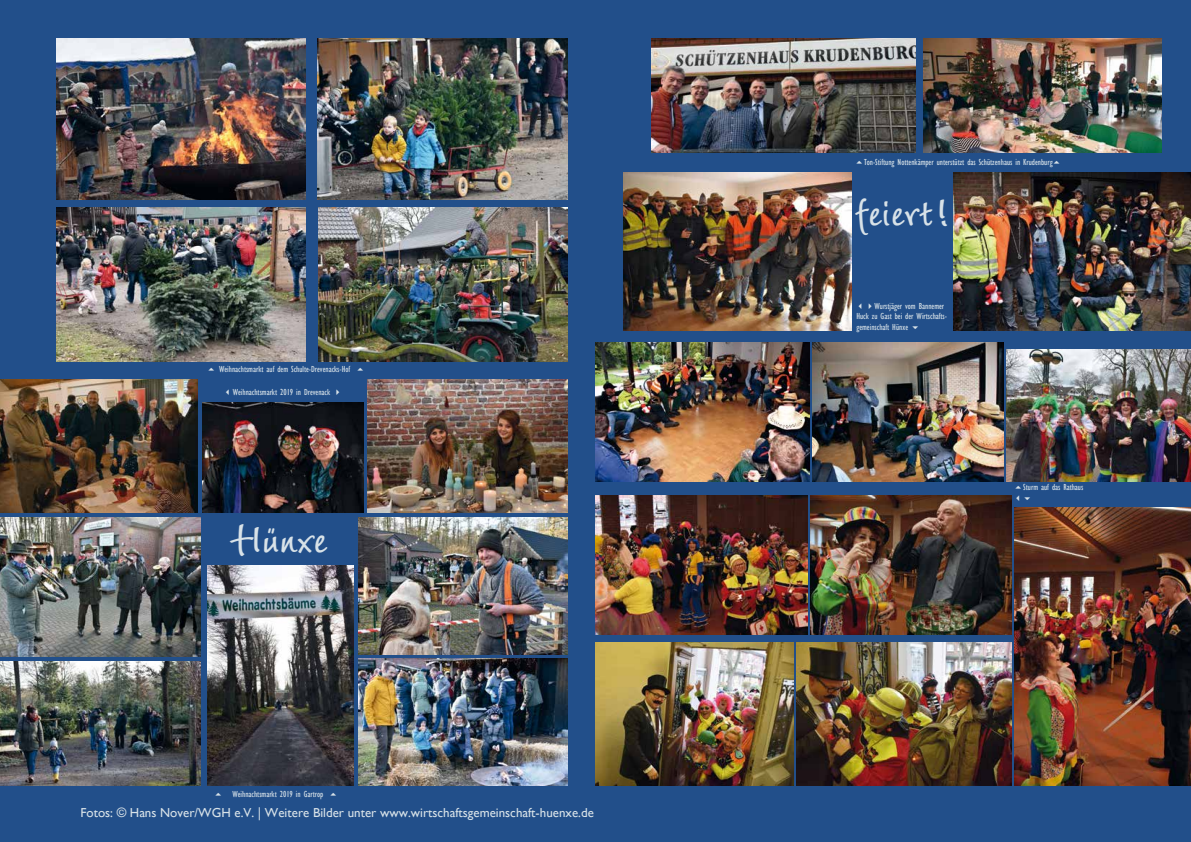
<style>
.page{position:relative;width:1191px;height:842px;background:#224f8a}
.page>*{position:absolute;margin:0;border:0;box-sizing:border-box;transform-origin:0 0}
.t1{font:700 38px "Wiesbaden Swing Com";color:#d8e2e8}
.t2{font:13px "Gill Sans";color:#d8e2e8}
.t3{font:condensed 9px/10.8px "Gill Sans";color:#d8e2e8}
</style>
<div class="page">
<img style="left:0;top:517px;width:200px;height:139px">
<img style="left:358px;top:517px;width:209px;height:137px">
<img style="left:358px;top:658px;width:209px;height:127px">
<img style="left:207px;top:566px;width:146px;height:219px">
<img style="left:0;top:662px;width:200px;height:123px">
<img style="left:595px;top:642px;width:199px;height:143px">
<img style="left:796px;top:642px;width:215px;height:143px">
<img style="left:1014px;top:507px;width:177px;height:278px">
<img style="left:595px;top:495px;width:212px;height:139px">
<img style="left:810px;top:495px;width:201px;height:139px">
<img style="left:1006px;top:349px;width:185px;height:133px">
<img style="left:595px;top:343px;width:214px;height:139px">
<img style="left:812px;top:343px;width:191px;height:139px">
<img style="left:624px;top:172px;width:227px;height:159px">
<img style="left:953px;top:172px;width:238px;height:159px">
<img style="left:651px;top:39px;width:264px;height:114px">
<img style="left:923px;top:39px;width:238px;height:114px">
<img style="left:57px;top:207px;width:249px;height:155px">
<img style="left:318px;top:207px;width:249px;height:155px">
<img style="left:57px;top:39px;width:249px;height:161px">
<img style="left:318px;top:39px;width:249px;height:161px">
<img style="left:0;top:380px;width:197px;height:132px">
<img style="left:367px;top:380px;width:200px;height:132px">
<img style="left:203px;top:402px;width:161px;height:110px">
<p class="t3" style="left:219px;top:363px;width:133px">Weihnachtsmarkt auf dem Schulte-Drevenacks-Hof</p>
<p class="t3" style="left:224px;top:387px;width:120px">✓Weihnachtsmarkt 2019 in Drevenack ✔</p>
<h1 class="t1" style="left:230px;top:516px;width:99px">Hünxe</h1>
<p class="t3" style="left:232px;top:788px;width:92px">Weihnachtsmarkt 2019 in Gartrop</p>
<h2 class="t2" style="left:80px;top:805px;width:515px">Fotos: © Hans Nover/WGH e.V. | Weitere Bilder unter www.wirtschaftsgemeinschaft-huenxe.de</h2>
<p class="t3" style="left:864px;top:156px;width:190px">Ton-Stiftung Nottenkämper unterstützt das Schützenhaus in Krudenburg</p>
<h1 class="t1" style="left:854px;top:190px;width:97px">feiert!</h1>
<p class="t3" style="left:856px;top:300px;width:92px">✓✔Wurstjäger vom Bannemer<br>Huck zu Gast bei der Wirtschafts&shy;gemeinschaft Hünxe</p>
<p class="t3" style="left:1023px;top:482px;width:62px">Sturm auf das Rathaus</p>
</div>
